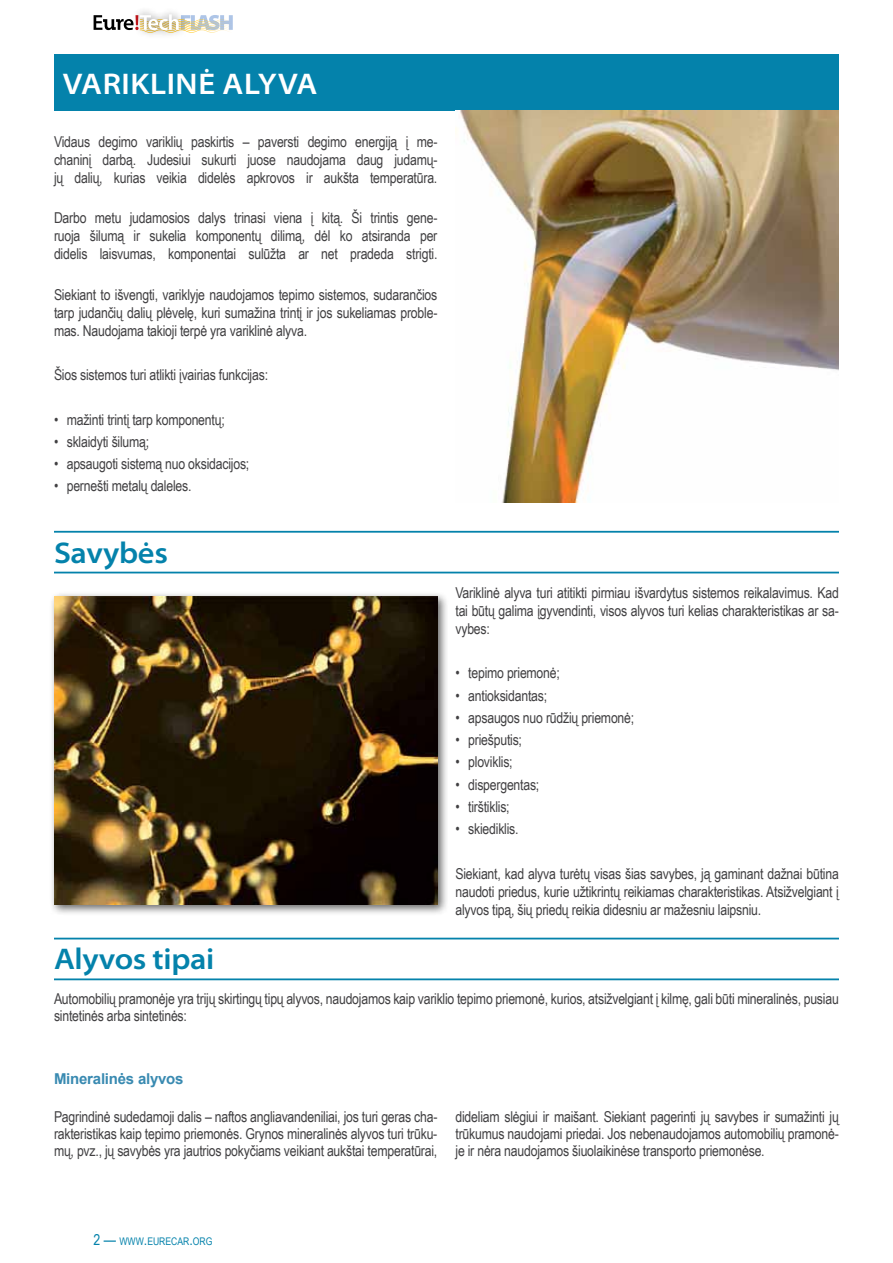
<style>
.page{position:relative;width:893px;height:1263px;background:#fff}
.page>*{position:absolute;margin:0;border:0;box-sizing:border-box;transform-origin:0 0}
.t1{font:600 semi-expanded 30px "Myriad Pro";letter-spacing:-.01em;color:#0482ab}
.t2{font:600 semi-expanded 30px "Myriad Pro";letter-spacing:.02em;color:#fff}
.t3{font:15px/18px "Arial Narrow";letter-spacing:-.015em;color:#414042;text-align:justify}
.t4{font:700 15px "Arial";letter-spacing:-.015em;color:#398ab1}
.t5{font:10.5px "Arial Narrow";color:#0482ab}
.s1{font-size:15px}
</style>
<div class="page">
<svg style="left:94px;top:14px;width:139px;height:19px"></svg>
<hr style="left:54px;top:938px;width:785px;height:1px;background:#0482ab">
<hr style="left:54px;top:978px;width:785px;height:2px;background:#0482ab">
<hr style="left:54px;top:531px;width:785px;height:2px;background:#0482ab">
<hr style="left:54px;top:572px;width:785px;height:1px;background:#0482ab">
<div style="left:49px;top:591px;width:399px;height:325px;background:#000;opacity:.6"></div>
<img style="left:54px;top:596px;width:383px;height:309px">
<div style="left:54px;top:54px;width:785px;height:57px;background:#0482ab"></div>
<img style="left:455px;top:111px;width:384px;height:392px">
<h1 class="t2" style="left:63px;top:67px;width:236px">Variklinė alyva</h1>
<p class="t3" style="left:54px;top:132px;width:385px">Vidaus degimo variklių paskirtis – paversti degimo energiją į me&shy;chaninį darbą. Judesiui sukurti juose naudojama daug judamų&shy;jų dalių, kurias veikia didelės apkrovos ir aukšta temperatūra.</p>
<p class="t3" style="left:54px;top:208px;width:385px">Darbo metu judamosios dalys trinasi viena į kitą. Ši trintis gene&shy;ruoja šilumą ir sukelia komponentų dilimą, dėl ko atsiranda per didelis laisvumas, komponentai sulūžta ar net pradeda strigti.</p>
<p class="t3" style="left:54px;top:285px;width:385px">Siekiant to išvengti, variklyje naudojamos tepimo sistemos, sudarančios tarp judančių dalių plėvelę, kuri sumažina trintį ir jos sukeliamas proble&shy;mas. Naudojama takioji terpė yra variklinė alyva.</p>
<p class="t3" style="left:54px;top:365px;width:216px">Šios sistemos turi atlikti įvairias funkcijas:</p>
<p class="t3" style="left:54px;top:410px;width:172px">• mažinti trintį tarp komponentų;</p>
<p class="t3" style="left:54px;top:432px;width:97px">• sklaidyti šilumą;</p>
<p class="t3" style="left:54px;top:454px;width:197px">• apsaugoti sistemą nuo oksidacijos;</p>
<p class="t3" style="left:54px;top:476px;width:139px">• pernešti metalų daleles.</p>
<h1 class="t1" style="left:54px;top:536px;width:115px">Savybės</h1>
<p class="t3" style="left:455px;top:583px;width:385px">Variklinė alyva turi atitikti pirmiau išvardytus sistemos reikalavimus. Kad tai būtų galima įgyvendinti, visos alyvos turi kelias charakteristikas ar sa&shy;vybes:</p>
<p class="t3" style="left:455px;top:663px;width:106px">• tepimo priemonė;</p>
<p class="t3" style="left:455px;top:686px;width:93px">• antioksidantas;</p>
<p class="t3" style="left:455px;top:708px;width:180px">• apsaugos nuo rūdžių priemonė;</p>
<p class="t3" style="left:455px;top:730px;width:68px">• priešputis;</p>
<p class="t3" style="left:455px;top:752px;width:59px">• ploviklis;</p>
<p class="t3" style="left:455px;top:775px;width:85px">• dispergentas;</p>
<p class="t3" style="left:455px;top:797px;width:56px">• tirštiklis;</p>
<p class="t3" style="left:455px;top:819px;width:65px">• skiediklis.</p>
<p class="t3" style="left:455px;top:864px;width:385px">Siekiant, kad alyva turėtų visas šias savybes, ją gaminant dažnai būtina naudoti priedus, kurie užtikrintų reikiamas charakteristikas. Atsižvelgiant į alyvos tipą, šių priedų reikia didesniu ar mažesniu laipsniu.</p>
<h1 class="t1" style="left:54px;top:943px;width:162px">Alyvos tipai</h1>
<p class="t3" style="left:54px;top:989px;width:786px;line-height:17.2px">Automobilių pramonėje yra trijų skirtingų tipų alyvos, naudojamos kaip variklio tepimo priemonė, kurios, atsižvelgiant į kilmę, gali būti mineralinės, pusiau sintetinės arba sintetinės:</p>
<p class="t4" style="left:54px;top:1068px;width:131px">Mineralinės alyvos</p>
<p class="t3" style="left:54px;top:1107px;width:385px;line-height:17.2px">Pagrindinė sudedamoji dalis – naftos angliavandeniliai, jos turi geras cha&shy;rakteristikas kaip tepimo priemonės. Grynos mineralinės alyvos turi trūku&shy;mų, pvz., jų savybės yra jautrios pokyčiams veikiant aukštai temperatūrai,</p>
<p class="t3" style="left:455px;top:1107px;width:385px;line-height:17.2px">dideliam slėgiui ir maišant. Siekiant pagerinti jų savybes ir sumažinti jų trūkumus naudojami priedai. Jos nebenaudojamos automobilių pramonė&shy;je ir nėra naudojamos šiuolaikinėse transporto priemonėse.</p>
<p class="t5" style="left:94px;top:1233px;width:120px"><span class="s1">2 —</span> WWW<span class="s1">.</span>EURECAR<span class="s1">.</span>ORG</p>
</div>
